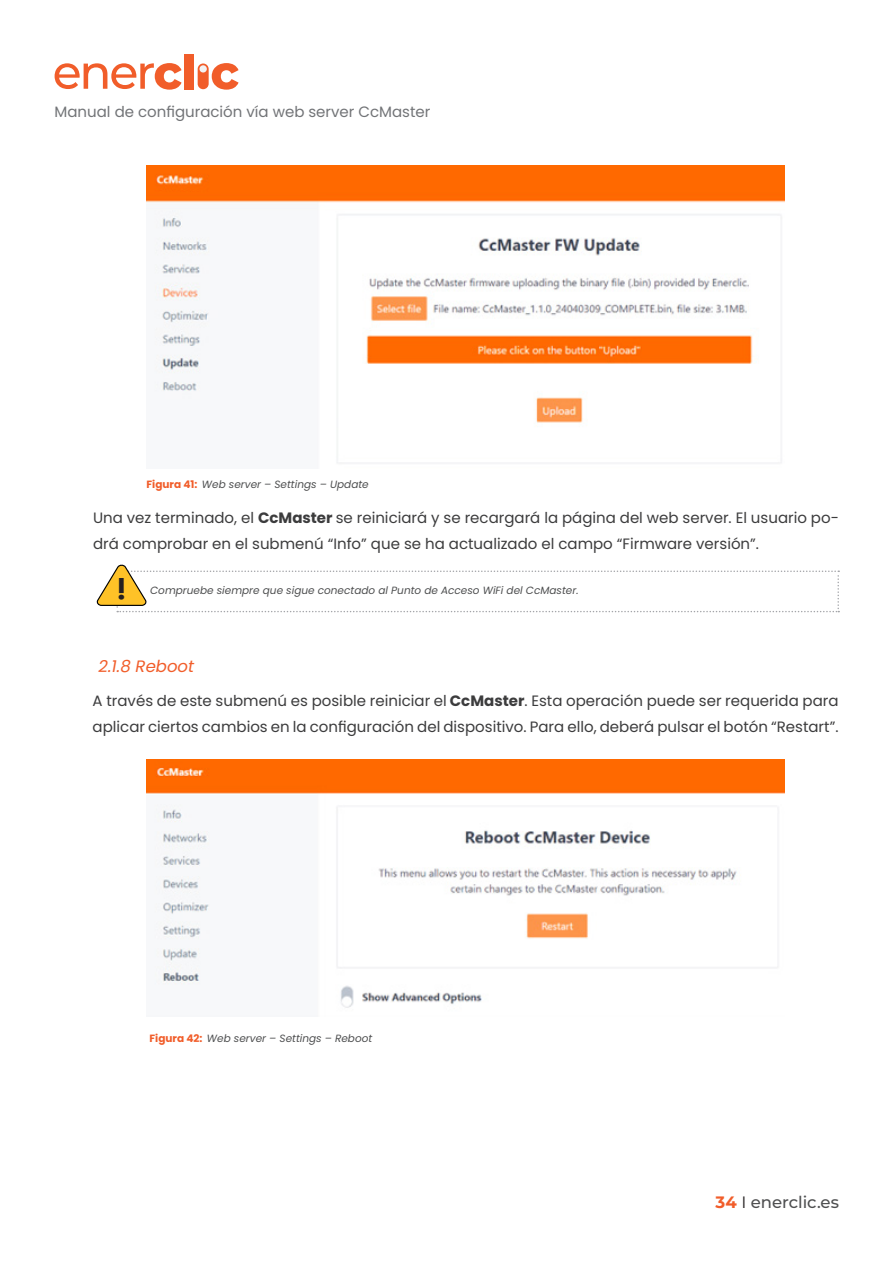
<style>
.page{position:relative;width:893px;height:1263px;background:#fff}
.page>*{position:absolute;margin:0;border:0;box-sizing:border-box;transform-origin:0 0}
.t1{font:700 27px "Poppins";color:#231f20}
.t2{font:100 16.5px "Montserrat";color:#4e4f50}
.t3{font:italic 16.5px "Poppins";color:#f15d2a}
.texto_general{font:15px/25.5px "Poppins";color:#3c3c3d}
.t4{font:15px "Poppins";color:#727477}
.texto_general-2{font:italic 10.5px "Poppins";color:#4e4f50}
.s1{font-weight:700;font-style:normal;color:#f15d2a}
.s2{font-weight:700}
.s3{color:#f15d2a}
.s4{font-weight:400;color:#231f20}
</style>
<div class="page">
<svg style="left:55px;top:63px;width:127px;height:27px"></svg>
<div style="left:185px;top:54px;width:9px;height:35px;background:#f15d2a"></div>
<div style="left:198px;top:63px;width:11px;height:26px;background:#f15d2a;border-radius:5px"></div>
<svg style="left:199px;top:63px;width:40px;height:27px"></svg>
<img style="left:147px;top:166px;width:638px;height:297px">
<img style="left:147px;top:759px;width:638px;height:249px">
<svg style="left:96px;top:564px;width:743px;height:48px"></svg>
<p class="t4" style="left:55px;top:103px;width:377px">Manual de configuración vía web server CcMaster</p>
<p class="texto_general-2" style="left:147px;top:478px;width:224px"><span class="s1">Figura 41:</span> Web server – Settings – Update</p>
<p class="texto_general" style="left:93px;top:505px;width:747px">Una vez terminado, el <span class="s2">CcMaster</span> se reiniciará y se recargará la página del web server. El usuario po&shy;drá comprobar en el submenú “Info” que se ha actualizado el campo “Firmware versión”.</p>
<p class="t1" style="left:126px;top:603px;width:9px;rotate:-180deg">i</p>
<p class="texto_general-2" style="left:150px;top:584px;width:430px">Compruebe siempre que sigue conectado al Punto de Acceso WiFi del CcMaster.</p>
<p class="t3" style="left:99px;top:657px;width:97px">2.1.8 Reboot</p>
<p class="texto_general" style="left:93px;top:688px;width:747px">A través de este submenú es posible reiniciar el <span class="s2">CcMaster</span>. Esta operación puede ser requerida para aplicar ciertos cambios en la configuración del dispositivo. Para ello, deberá pulsar el botón “Restart”.</p>
<p class="texto_general-2" style="left:150px;top:1032px;width:224px"><span class="s1">Figura 42:</span> Web server – Settings – Reboot</p>
<p class="t2" style="left:716px;top:1191px;width:125px"><span class="s3">34</span> <span class="s4">I</span> enerclic.es</p>
</div>
